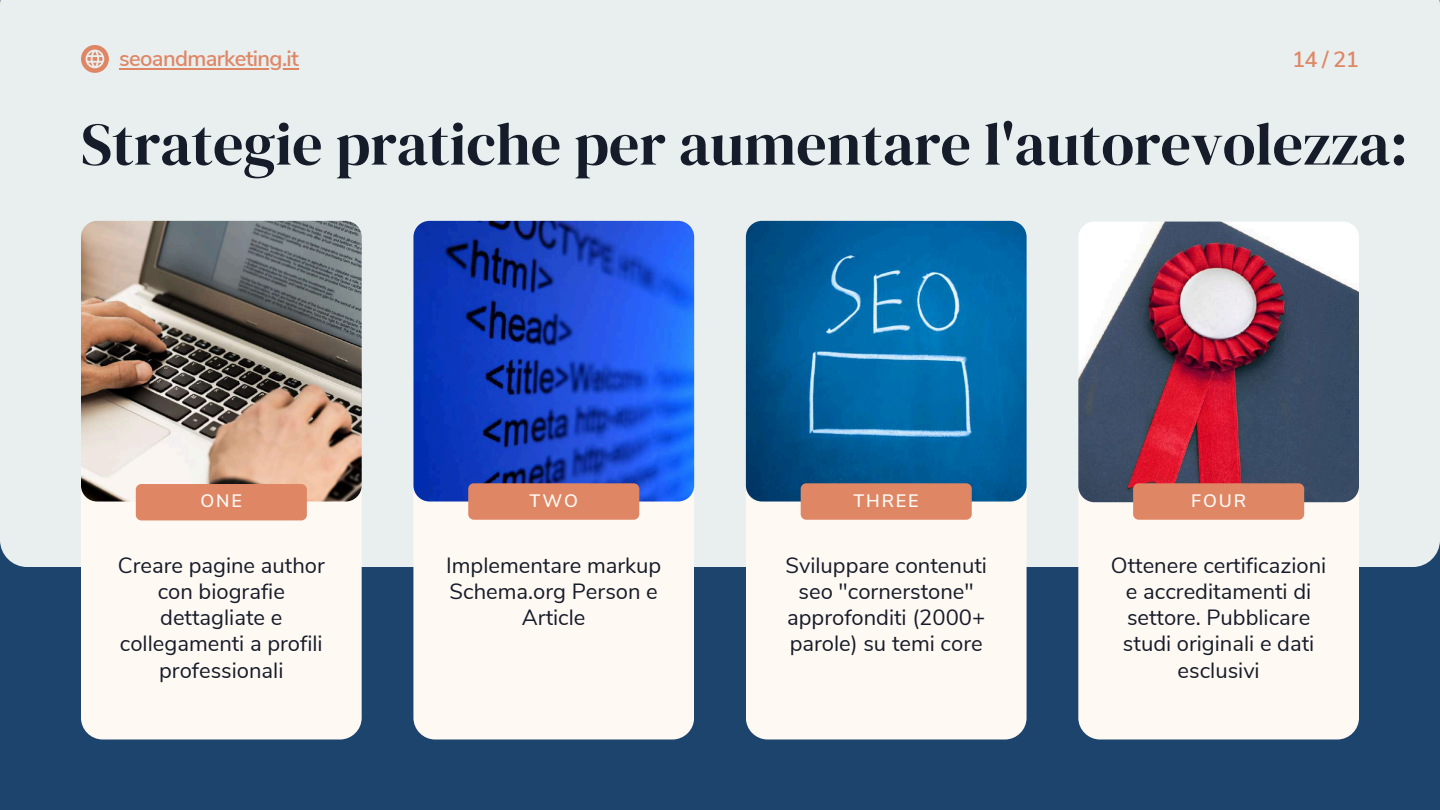
<style>
.page{position:relative;width:1440px;height:810px;background:#1c446d}
.page>*{position:absolute;margin:0;border:0;box-sizing:border-box;transform-origin:0 0}
.t1{font:60px "DM Serif Display";color:#161c29}
.t2{font:22px/26.2px "Nunito Sans";color:#161c29;text-align:center}
.t3{font:600 22px "Nunito Sans";letter-spacing:-.03em;color:#df8665}
.t4{font:600 18px "Nunito Sans";letter-spacing:.1em;color:#fff9f4}
</style>
<div class="page">
<div style="left:0;top:0;width:1440px;height:567px;background:#e9efef"></div>
<div style="left:81px;top:45px;width:28px;height:28px;background:#df8665;border-radius:50%"></div>
<svg style="left:86px;top:50px;width:18px;height:18px"></svg>
<div style="left:81px;top:432px;width:281px;height:308px;background:#fff9f4;border-radius:22px"></div>
<img style="left:81px;top:221px;width:281px;height:281px;border-radius:16px">
<div style="left:136px;top:484px;width:171px;height:36px;background:#df8665;border-radius:6px"></div>
<div style="left:413px;top:354px;width:281px;height:386px;background:#fff9f4;border-radius:22px"></div>
<img style="left:413px;top:221px;width:281px;height:281px;border-radius:16px">
<div style="left:468px;top:483px;width:171px;height:37px;background:#df8665;border-radius:6px"></div>
<div style="left:746px;top:354px;width:281px;height:386px;background:#fff9f4;border-radius:22px"></div>
<img style="left:746px;top:221px;width:281px;height:281px;border-radius:16px">
<div style="left:801px;top:483px;width:171px;height:37px;background:#df8665;border-radius:6px"></div>
<div style="left:1078px;top:354px;width:281px;height:386px;background:#fff9f4;border-radius:22px"></div>
<img style="left:1078px;top:222px;width:281px;height:280px;border-radius:16px">
<div style="left:1133px;top:483px;width:171px;height:37px;background:#df8665;border-radius:6px"></div>
<hr style="left:119px;top:68px;width:179px;height:1px;background:#df8665">
<p class="t3" style="left:119px;top:44px;width:181px">seoandmarketing.it</p>
<p class="t3" style="left:1292px;top:44px;width:68px">14 / 21</p>
<h1 class="t1" style="left:81px;top:102px;width:1328px">Strategie pratiche per aumentare l'autorevolezza:</h1>
<p class="t4" style="left:201px;top:489px;width:43px">ONE</p>
<p class="t2" style="left:118px;top:552px;width:209px">Creare pagine author con biografie dettagliate e collegamenti a profili professionali</p>
<p class="t4" style="left:530px;top:489px;width:50px">TWO</p>
<p class="t2" style="left:446px;top:552px;width:217px">Implementare markup<br>Schema.org Person e<br>Article</p>
<p class="t4" style="left:854px;top:489px;width:67px">THREE</p>
<p class="t2" style="left:785px;top:552px;width:203px">Sviluppare contenuti seo "cornerstone" approfonditi (2000+ parole) su temi core</p>
<p class="t4" style="left:1191px;top:489px;width:56px">FOUR</p>
<p class="t2" style="left:1111px;top:552px;width:217px">Ottenere certificazioni e accreditamenti di settore. Pubblicare studi originali e dati esclusivi</p>
</div>
